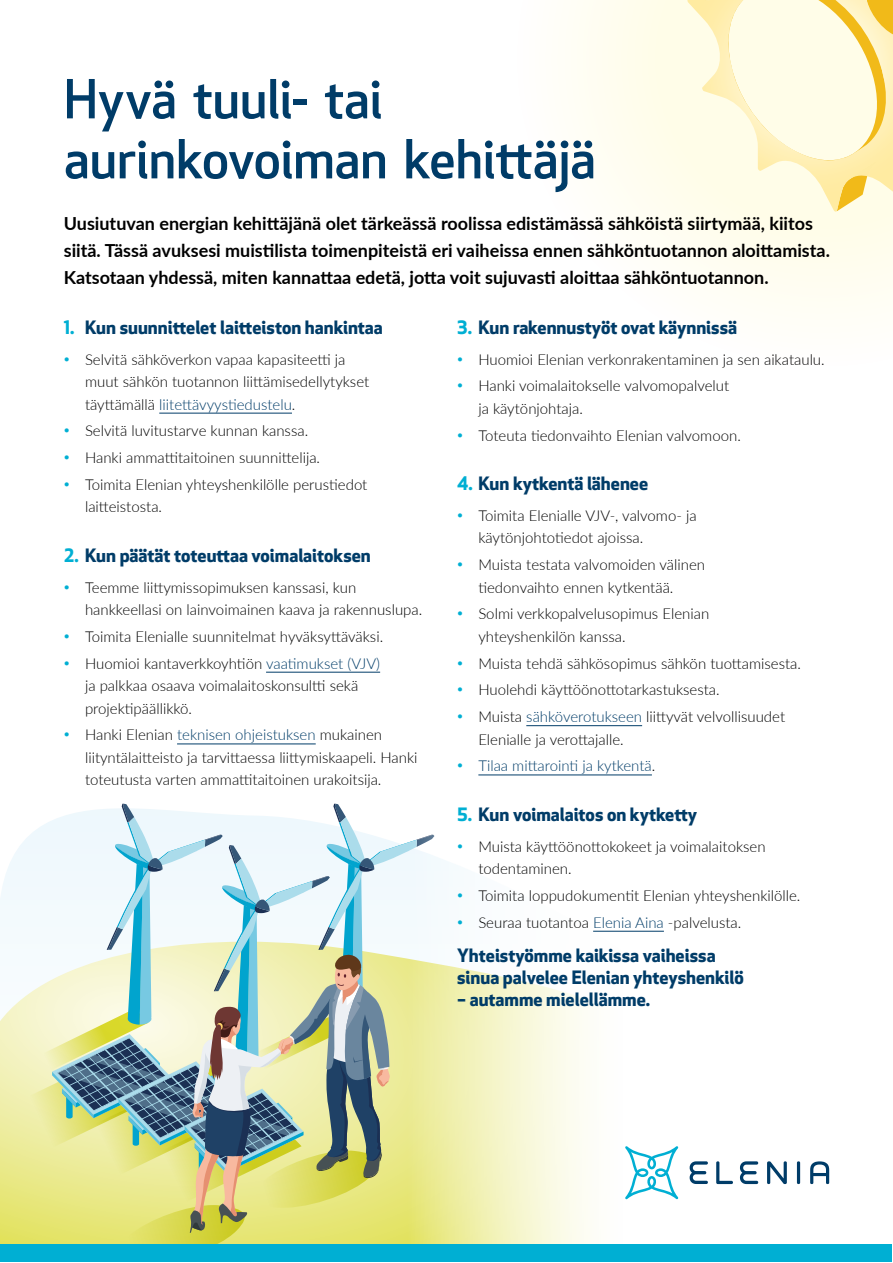
<style>
.page{position:relative;width:893px;height:1263px;background:#fff}
.page>*{position:absolute;margin:0;border:0;box-sizing:border-box;transform-origin:0 0}
.t1{font:500 52.5px/60px "Apex New";letter-spacing:-.01em;color:#003c68}
.t2{font:700 18px/27px "Lato";color:#000}
.t3{font:700 18px/21.6px "Apex New";color:#003c68}
.t4{font:300 15px/22.5px "Lato";color:#000}
.t5{font:300 15px "Lato";color:#003c68}
.s1{color:#00afd3}
.s2{font-family:"Apex New";font-weight:700;color:#00afd3}
.s3{color:#003c68}
.s4{color:#000}
</style>
<div class="page">
<svg style="left:577px;top:0;width:316px;height:308px"></svg>
<svg style="left:687px;top:0;width:206px;height:212px;background:#fef6d1"></svg>
<svg style="left:0;top:942px;width:785px;height:302px"></svg>
<svg style="left:9px;top:804px;width:425px;height:440px"></svg>
<hr style="left:159px;top:413px;width:133px;height:1px;background:#003c68">
<hr style="left:266px;top:672px;width:114px;height:1px;background:#003c68">
<hr style="left:177px;top:744px;width:139px;height:1px;background:#003c68">
<hr style="left:526px;top:725px;width:116px;height:1px;background:#003c68">
<hr style="left:478px;top:775px;width:174px;height:1px;background:#003c68">
<hr style="left:593px;top:931px;width:71px;height:1px;background:#003c68">
<div style="left:1px;top:1244px;width:891px;height:18px;background:#00afd3"></div>
<svg style="left:690px;top:1161px;width:139px;height:23px"></svg>
<svg style="left:625px;top:1146px;width:53px;height:53px"></svg>
<h1 class="t1" style="left:64px;top:68px;width:534px">Hyvä tuuli- tai aurinkovoiman kehittäjä</h1>
<p class="t2" style="left:64px;top:209px;width:768px">Uusiutuvan energian kehittäjänä olet tärkeässä roolissa edistämässä sähköistä siirtymää, kiitos siitä. Tässä avuksesi muistilista toimenpiteistä eri vaiheissa ennen sähköntuotannon aloittamista.<br>Katsotaan yhdessä, miten kannattaa edetä, jotta voit sujuvasti aloittaa sähköntuotannon.</p>
<p class="t3" style="left:64px;top:315px;width:321px"><span class="s1">1.</span> Kun suunnittelet laitteiston hankintaa</p>
<p class="t4" style="left:85px;top:347px;width:286px;text-indent:-21px"><span class="s2">•</span> Selvitä sähköverkon vapaa kapasiteetti ja muut sähkön tuotannon liittämisedellytykset täyttämällä <span class="s3">liitettävyystiedustelu</span>.</p>
<p class="t4" style="left:64px;top:419px;width:246px"><span class="s2">•</span> Selvitä luvitustarve kunnan kanssa.</p>
<p class="t4" style="left:64px;top:446px;width:258px"><span class="s2">•</span> Hanki ammattitaitoinen suunnittelija.</p>
<p class="t4" style="left:85px;top:473px;width:284px;text-indent:-21px"><span class="s2">•</span> Toimita Elenian yhteyshenkilölle perustiedot laitteistosta.</p>
<p class="t3" style="left:64px;top:543px;width:309px"><span class="s1">2.</span> Kun päätät toteuttaa voimalaitoksen</p>
<p class="t4" style="left:85px;top:575px;width:339px;text-indent:-21px"><span class="s2">•</span> Teemme liittymissopimuksen kanssasi, kun hankkeellasi on lainvoimainen kaava ja rakennuslupa.</p>
<p class="t4" style="left:64px;top:625px;width:321px"><span class="s2">•</span> Toimita Elenialle suunnitelmat hyväksyttäväksi.</p>
<p class="t4" style="left:85px;top:651px;width:297px;text-indent:-21px"><span class="s2">•</span> Huomioi kantaverkkoyhtiön <span class="s3">vaatimukset (VJV) </span>ja palkkaa osaava voimalaitoskonsultti sekä projektipäällikkö.</p>
<p class="t4" style="left:85px;top:723px;width:334px;text-indent:-21px"><span class="s2">•</span> Hanki Elenian <span class="s3">teknisen ohjeistuksen</span> mukainen liityntälaitteisto ja tarvittaessa liittymiskaapeli. Hanki toteutusta varten ammattitaitoinen urakoitsija.</p>
<p class="t3" style="left:457px;top:315px;width:282px"><span class="s1">3.</span> Kun rakennustyöt ovat käynnissä</p>
<p class="t4" style="left:457px;top:347px;width:369px"><span class="s2">•</span> Huomioi Elenian verkonrakentaminen ja sen aikataulu.</p>
<p class="t4" style="left:478px;top:374px;width:252px;text-indent:-21px"><span class="s2">•</span> Hanki voimalaitokselle valvomopalvelut ja käytönjohtaja.</p>
<p class="t4" style="left:457px;top:423px;width:285px"><span class="s2">•</span> Toteuta tiedonvaihto Elenian valvomoon.</p>
<p class="t3" style="left:457px;top:472px;width:193px"><span class="s1">4.</span> Kun kytkentä lähenee</p>
<p class="t4" style="left:478px;top:504px;width:220px;text-indent:-21px"><span class="s2">•</span> Toimita Elenialle VJV-, valvomo- ja käytönjohtotiedot ajoissa.</p>
<p class="t4" style="left:478px;top:553px;width:228px;text-indent:-21px"><span class="s2">•</span> Muista testata valvomoiden välinen tiedonvaihto ennen kytkentää.</p>
<p class="t4" style="left:478px;top:602px;width:232px;text-indent:-21px"><span class="s2">•</span> Solmi verkkopalvelusopimus Elenian yhteyshenkilön kanssa.</p>
<p class="t4" style="left:457px;top:651px;width:345px"><span class="s2">•</span> Muista tehdä sähkösopimus sähkön tuottamisesta.</p>
<p class="t4" style="left:457px;top:678px;width:264px"><span class="s2">•</span> Huolehdi käyttöönottotarkastuksesta.</p>
<p class="t4" style="left:478px;top:705px;width:308px;text-indent:-21px"><span class="s2">•</span> Muista <span class="s3">sähköverotukseen</span> liittyvät velvollisuudet<br>Elenialle ja verottajalle.</p>
<p class="t5" style="left:457px;top:755px;width:200px"><span class="s2">•</span> Tilaa mittarointi ja kytkentä<span class="s4">.</span></p>
<p class="t3" style="left:457px;top:802px;width:242px"><span class="s1">5.</span> Kun voimalaitos on kytketty</p>
<p class="t4" style="left:478px;top:834px;width:289px;text-indent:-21px"><span class="s2">•</span> Muista käyttöönottokokeet ja voimalaitoksen todentaminen.</p>
<p class="t4" style="left:457px;top:884px;width:345px"><span class="s2">•</span> Toimita loppudokumentit Elenian yhteyshenkilölle.</p>
<p class="t4" style="left:457px;top:910px;width:286px"><span class="s2">•</span> Seuraa tuotantoa <span class="s3">Elenia Aina</span> -palvelusta.</p>
<p class="t3" style="left:457px;top:944px;width:288px">Yhteistyömme kaikissa vaiheissa sinua palvelee Elenian yhteyshenkilö</p>
<p class="t3" style="left:457px;top:987px;width:195px">– autamme mielellämme.</p>
</div>
